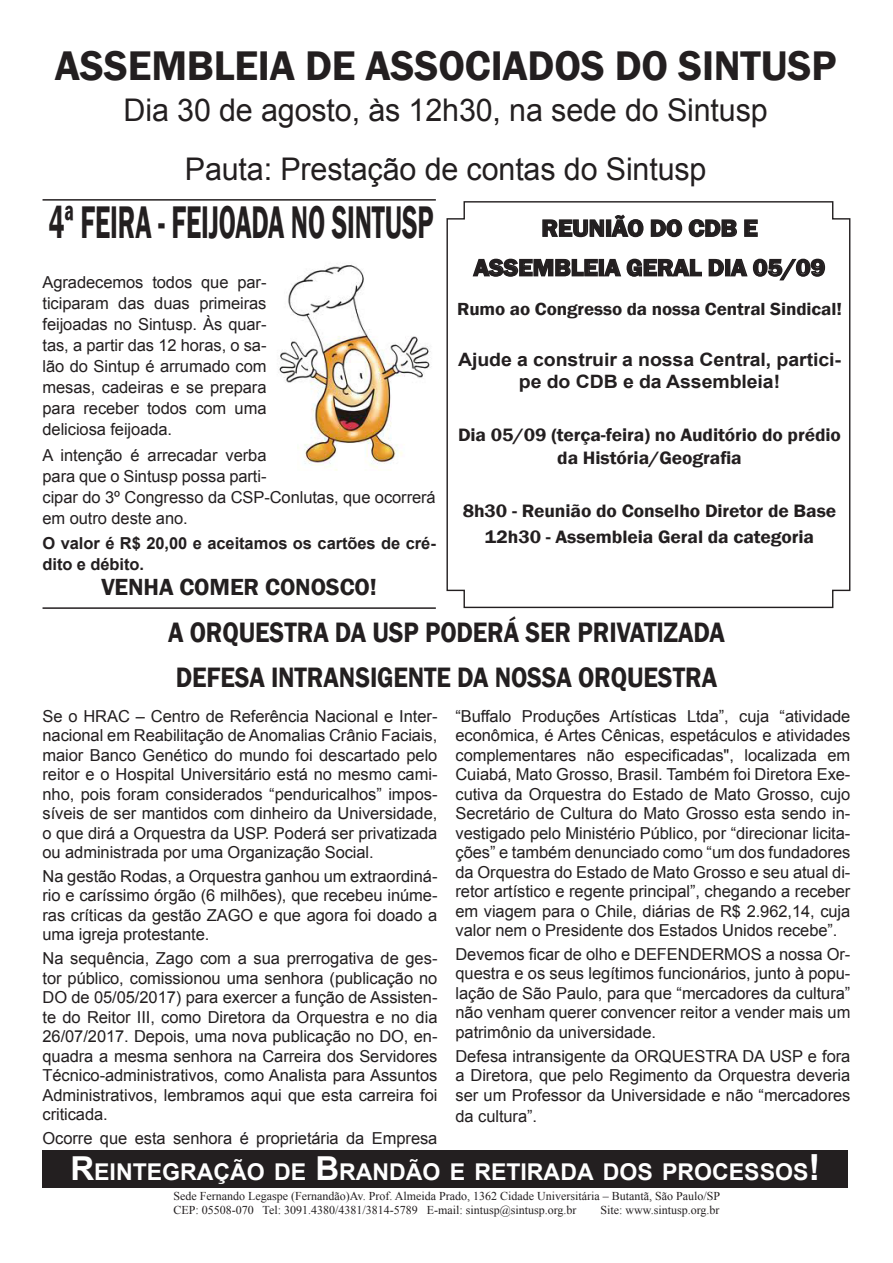
<style>
.page{position:relative;width:893px;height:1263px;background:#fff}
.page>*{position:absolute;margin:0;border:0;box-sizing:border-box;transform-origin:0 0}
.Título_3{font:600 47.1px "Franklin Gothic";letter-spacing:-.005em;color:#231f20;scale:.57 1}
.Título_3-2{font:600 42.6px "Franklin Gothic";letter-spacing:-.005em;color:#231f20}
.Título_3-3{font:31.2px "Arial";letter-spacing:-.005em;color:#231f20}
.Título_3-4{font:600 28.8px "Franklin Gothic";letter-spacing:-.005em;color:#231f20;scale:.88 1}
.Título_3-5{font:600 24px "Franklin Gothic";letter-spacing:-.005em;color:#231f20;scale:1.06 1}
.Título_3-6{font:600 24px "Franklin Gothic";letter-spacing:-.005em;color:#231f20}
.t1{font:700 23.1px "Arial";color:#fff}
.Título_3-7{font:600 18.45px/22.5px "Franklin Gothic";letter-spacing:-.005em;color:#231f20;text-align:center;scale:1.06 1}
.Título_3-8{font:700 18.45px/22.5px "Arial";letter-spacing:-.005em;color:#231f20;text-align:center;scale:1.06 1}
.Título_3-9{font:600 18px "Franklin Gothic";letter-spacing:-.005em;color:#231f20;scale:1.06 1}
.Título_3-10{font:16.5px/19.5px "Arial";letter-spacing:-.005em;color:#231f20;text-align:justify}
.Título_3-11{font:700 16.5px/21px "Arial";letter-spacing:-.005em;color:#231f20}
.t2{font:12px/14.4px "Times New Roman";color:#231f20}
.s1{font-size:33px}
.s2{font-size:36px}
</style>
<div class="page">
<div style="left:43px;top:1150px;width:805px;height:37px;background:#231f20"></div>
<svg style="left:446px;top:201px;width:405px;height:408px"></svg>
<svg style="left:542px;top:213px;width:102px;height:25px"></svg>
<svg style="left:650px;top:218px;width:108px;height:20px"></svg>
<svg style="left:472px;top:253px;width:354px;height:28px"></svg>
<img style="left:279px;top:264px;width:152px;height:207px">
<hr style="left:43px;top:607px;width:393px;height:2px;background:#231f20">
<hr style="left:43px;top:199px;width:393px;height:2px;background:#231f20">
<p class="Título_3-2" style="left:55px;top:40px;width:783px">ASSEMBLEIA DE ASSOCIADOS DO SINTUSP</p>
<p class="Título_3-3" style="left:124px;top:90px;width:646px">Dia 30 de agosto, às 12h30, na sede do Sintusp</p>
<p class="Título_3-3" style="left:185px;top:148px;width:523px">Pauta: Prestação de contas do Sintusp</p>
<p class="Título_3-5" style="left:541px;top:213px;width:205px">REUNIÃO DO CDB E</p>
<p class="Título_3-5" style="left:474px;top:253px;width:333px">ASSEMBLEIA GERAL DIA 05/09</p>
<p class="Título_3-9" style="left:457px;top:298px;width:365px">Rumo ao Congresso da nossa Central Sindical!</p>
<p class="Título_3-8" style="left:458px;top:348px;width:363px">Ajude a construir a nossa Central, partici&shy;pe do CDB e da Assembleia!</p>
<p class="Título_3-7" style="left:458px;top:424px;width:363px">Dia 05/09 (terça-feira) no Auditório do prédio da História/Geografia</p>
<p class="Título_3-7" style="left:463px;top:499px;width:354px">8h30 - Reunião do Conselho Diretor de Base</p>
<p class="Título_3-7" style="left:485px;top:526px;width:312px">12h30 - Assembleia Geral da categoria</p>
<p class="Título_3" style="left:49px;top:193px;width:677px">4ª FEIRA - FEIJOADA NO SINTUSP</p>
<p class="Título_3-10" style="left:43px;top:272px;width:226px;line-height:21px">Agradecemos todos que par&shy;ticiparam das duas primeiras feijoadas no Sintusp. Às quar&shy;tas, a partir das 12 horas, o sa&shy;lão do Sintup é arrumado com mesas, cadeiras e se prepara para receber todos com uma deliciosa feijoada.</p>
<p class="Título_3-10" style="left:43px;top:445px;width:395px;line-height:21px;text-align:left">A intenção é arrecadar verba<br>para que o Sintusp possa parti-<br>cipar do 3º Congresso da CSP-Conlutas, que ocorrerá em outro deste ano.</p>
<p class="Título_3-11" style="left:43px;top:533px;width:395px">O valor é R$ 20,00 e aceitamos os cartões de cré&shy;dito e débito.</p>
<p class="Título_3-6" style="left:101px;top:572px;width:277px">VENHA COMER CONOSCO!</p>
<p class="Título_3-4" style="left:168px;top:615px;width:634px">A ORQUESTRA DA USP PODERÁ SER PRIVATIZADA</p>
<p class="Título_3-4" style="left:176px;top:659px;width:617px">DEFESA INTRANSIGENTE DA NOSSA ORQUESTRA</p>
<p class="Título_3-10" style="left:43px;top:706px;width:396px">Se o HRAC – Centro de Referência Nacional e Inter&shy;nacional em Reabilitação de Anomalias Crânio Faciais, maior Banco Genético do mundo foi descartado pelo reitor e o Hospital Universitário está no mesmo cami&shy;nho, pois foram considerados “penduricalhos” impos&shy;síveis de ser mantidos com dinheiro da Universidade, o que dirá a Orquestra da USP. Poderá ser privatizada ou administrada por uma Organização Social.</p>
<p class="Título_3-10" style="left:43px;top:866px;width:396px">Na gestão Rodas, a Orquestra ganhou um extraordiná&shy;rio e caríssimo órgão (6 milhões), que recebeu inúme&shy;ras críticas da gestão ZAGO e que agora foi doado a uma igreja protestante.</p>
<p class="Título_3-10" style="left:43px;top:949px;width:396px">Na sequência, Zago com a sua prerrogativa de ges&shy;tor público, comissionou uma senhora (publicação no DO de 05/05/2017) para exercer a função de Assisten&shy;te do Reitor III, como Diretora da Orquestra e no dia 26/07/2017. Depois, uma nova publicação no DO, en&shy;quadra a mesma senhora na Carreira dos Servidores Técnico-administrativos, como Analista para Assuntos Administrativos, lembramos aqui que esta carreira foi criticada.</p>
<p class="Título_3-10" style="left:43px;top:1128px;width:396px">Ocorre que esta senhora é proprietária da Empresa</p>
<p class="Título_3-10" style="left:455px;top:706px;width:396px">“Buffalo Produções Artísticas Ltda”, cuja “atividade econômica, é Artes Cênicas, espetáculos e atividades complementares não especificadas", localizada em Cuiabá, Mato Grosso, Brasil. Também foi Diretora Exe&shy;cutiva da Orquestra do Estado de Mato Grosso, cujo Secretário de Cultura do Mato Grosso esta sendo in&shy;vestigado pelo Ministério Público, por “direcionar licita&shy;ções” e também denunciado como “um dos fundadores da Orquestra do Estado de Mato Grosso e seu atual di&shy;retor artístico e regente principal”, chegando a receber em viagem para o Chile, diárias de R$ 2.962,14, cuja valor nem o Presidente dos Estados Unidos recebe”.</p>
<p class="Título_3-10" style="left:455px;top:944px;width:396px">Devemos ficar de olho e DEFENDERMOS a nossa Or&shy;questra e os seus legítimos funcionários, junto à popu&shy;lação de São Paulo, para que “mercadores da cultura” não venham querer convencer reitor a vender mais um patrimônio da universidade.</p>
<p class="Título_3-10" style="left:455px;top:1046px;width:396px">Defesa intransigente da ORQUESTRA DA USP e fora a Diretora, que pelo Regimento da Orquestra deveria ser um Professor da Universidade e não “mercadores</p>
<p class="Título_3-10" style="left:455px;top:1106px;width:83px">da cultura”.</p>
<h3 class="t1" style="left:70px;top:1156px;width:751px"><span class="s1">R</span>EINTEGRAÇÃO DE <span class="s1">B</span>RANDÃO E RETIRADA DOS PROCESSOS<span class="s2">!</span></h3>
<p class="t2" style="left:173px;top:1188px;width:548px">Sede Fernando Legaspe (Fernandão)Av. Prof. Almeida Prado, 1362 Cidade Universitária – Butantã, São Paulo/SP<br>CEP: 05508-070 Tel: 3091.4380/4381/3814-5789 E-mail: sintusp@sintusp.org.br</p>
<p class="t2" style="left:601px;top:1203px;width:121px">Site: www.sintusp.org.br</p>
</div>
